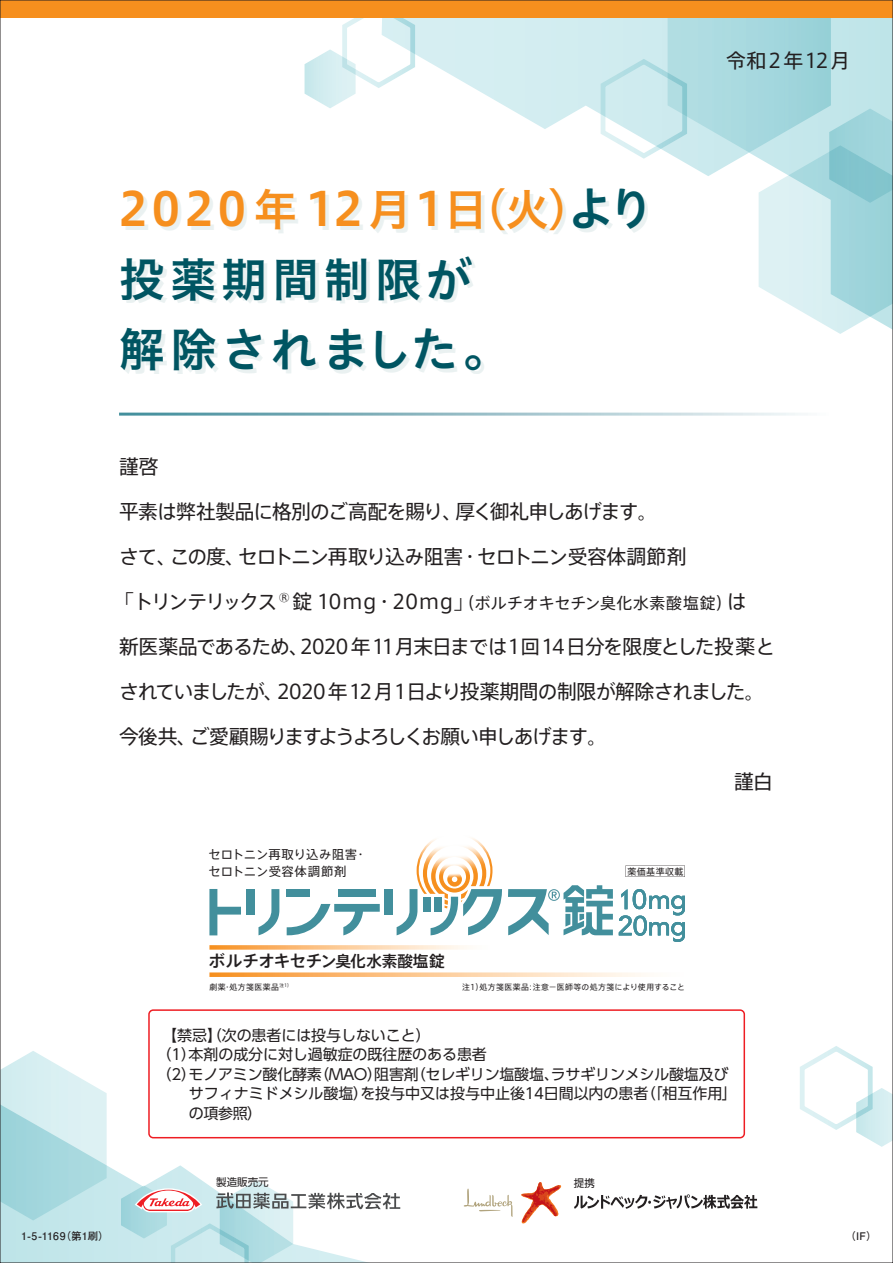
<style>
.page{position:relative;width:893px;height:1263px;background:#fff}
.page>*{position:absolute;margin:0;border:0;box-sizing:border-box;transform-origin:0 0}
.t1{font:46.5px/70.5px "Hiragino UD Sans Std N W6";letter-spacing:.1em;color:#005562}
.t2{font:19.8px "Axis Std";letter-spacing:-.055em;color:#231f20}
.t3{font:19.8px "Axis Std";letter-spacing:-.085em;color:#231f20}
.t4{font:19.8px "Axis Std";letter-spacing:.085em;color:#231f20}
.t5{font:500 16.5px "Axis Std";letter-spacing:-.03em;color:#231f20}
.t6{font:15px "UD Shin Go Pro";letter-spacing:-.005em;color:#231f20}
.t7{font:12.3px/16.8px "Axis Std";color:#231f20}
.t8{font:700 10.5px "Futo Go B101 Pro";letter-spacing:.01em;color:#231f20}
.t9{font:10.5px "Shin Go Pr 6";color:#231f20}
.t10{font:9px "Axis Std";letter-spacing:.05em;color:#231f20}
.t11{font:7.8px "Axis Std";letter-spacing:.055em;color:#231f20}
.s1{color:#f68f1e}
.s2{font-size:44.25px;color:#f68f1e}
.s3{font-size:15.9px}
.s4{font-size:15.75px}
</style>
<div class="page">
<svg style="left:301px;top:17px;width:300px;height:117px"></svg>
<svg style="left:2px;top:1051px;width:105px;height:46px"></svg>
<svg style="left:2px;top:1097px;width:506px;height:164px"></svg>
<svg style="left:601px;top:17px;width:290px;height:317px"></svg>
<svg style="left:800px;top:1046px;width:91px;height:101px"></svg>
<svg style="left:305px;top:17px;width:110px;height:91px"></svg>
<div style="left:0;top:0;width:893px;height:17px;background:#f68f1e"></div>
<svg style="left:121px;top:1180px;width:279px;height:81px"></svg>
<svg style="left:574px;top:1194px;width:183px;height:15px"></svg>
<svg style="left:464px;top:1188px;width:48px;height:29px"></svg>
<svg style="left:521px;top:1182px;width:40px;height:42px"></svg>
<div style="left:287px;top:889px;width:23px;height:8px;background:#428f9c"></div>
<svg style="left:287px;top:904px;width:93px;height:31px"></svg>
<div style="left:338px;top:889px;width:38px;height:8px;background:#428f9c"></div>
<svg style="left:258px;top:889px;width:21px;height:46px"></svg>
<div style="left:246px;top:889px;width:8px;height:25px;background:#428f9c"></div>
<svg style="left:397px;top:838px;width:105px;height:97px"></svg>
<div style="left:384px;top:889px;width:8px;height:25px;background:#428f9c"></div>
<svg style="left:209px;top:889px;width:32px;height:46px"></svg>
<svg style="left:508px;top:885px;width:105px;height:50px"></svg>
<svg style="left:619px;top:889px;width:66px;height:53px"></svg>
<svg style="left:625px;top:865px;width:60px;height:12px"></svg>
<svg style="left:209px;top:945px;width:258px;height:5px"></svg>
<svg style="left:209px;top:972px;width:435px;height:5px"></svg>
<div style="left:149px;top:1010px;width:595px;height:128px;background:#fff;border-radius:4px"></div>
<div style="left:148px;top:1009px;width:597px;height:129px;border:2px solid #ee1d23;border-radius:4px"></div>
<h1 class="t1" style="left:119px;top:171px;width:537px"><span class="s1">2020</span> <span class="s2">年</span> <span class="s1">12</span><span class="s2">月</span><span class="s1">1</span><span class="s2">日（火）</span>より投薬期間制限が<br>解除されました。</h1>
<p class="t4" style="left:726px;top:46px;width:126px">令和2年12月</p>
<p class="t2" style="left:119px;top:451px;width:41px">謹啓</p>
<p class="t2" style="left:119px;top:496px;width:540px">平素は弊社製品に格別のご高配を賜り、厚く御礼申しあげます。</p>
<p class="t2" style="left:119px;top:541px;width:569px">さて、この度、セロトニン再取り込み阻害・セロトニン受容体調節剤</p>
<p class="t2" style="left:114px;top:586px;width:633px">「トリンテリックス<sup>®</sup> 錠 10mg・20mg」<span class="s3">（ボルチオキセチン臭化水素酸塩錠）</span>は</p>
<p class="t2" style="left:119px;top:631px;width:658px">新医薬品であるため、2020 年11月末日までは１回14日分を限度とした投薬と</p>
<p class="t2" style="left:119px;top:676px;width:647px">されていましたが、2020年12月1日より投薬期間の制限が解除されました。</p>
<p class="t3" style="left:119px;top:721px;width:490px">今後共、ご愛顧賜りますようよろしくお願い申しあげます。</p>
<p class="t2" style="left:734px;top:766px;width:40px">謹白</p>
<p class="t7" style="left:208px;top:845px;width:160px">セロトニン再取り込み阻害・セロトニン受容体調節剤</p>
<p class="t5" style="left:209px;top:949px;width:237px">ボルチオキセチン<span class="s4">臭化水素酸塩錠</span></p>
<p class="t10" style="left:627px;top:864px;width:58px">薬価基準収載</p>
<p class="t11" style="left:209px;top:981px;width:84px">劇薬・処方箋医薬品<sup>注1）</sup></p>
<p class="t11" style="left:454px;top:981px;width:232px">　注1）処方箋医薬品：注意－医師等の処方箋により使用すること</p>
<p class="t6" style="left:162px;top:1023px;width:270px">【禁忌】（次の患者には投与しないこと）</p>
<p class="t6" style="left:156px;top:1042px;width:332px">（1）本剤の成分に対し過敏症の既往歴のある患者</p>
<p class="t6" style="left:156px;top:1062px;width:574px">（2）モノアミン酸化酵素（MAO）阻害剤（セレギリン塩酸塩、ラサギリンメシル酸塩及び</p>
<p class="t6" style="left:189px;top:1081px;width:550px">サフィナミドメシル酸塩）を投与中又は投与中止後14日間以内の患者（「相互作用」</p>
<p class="t6" style="left:189px;top:1101px;width:75px">の項参照）</p>
<p class="t9" style="left:216px;top:1173px;width:54px">製造販売元</p>
<p class="t9" style="left:574px;top:1174px;width:22px">提携</p>
<p class="t8" style="left:21px;top:1227px;width:89px">1-5-1169（第1刷）</p>
<p class="t8" style="left:845px;top:1227px;width:33px">（IF）</p>
</div>
